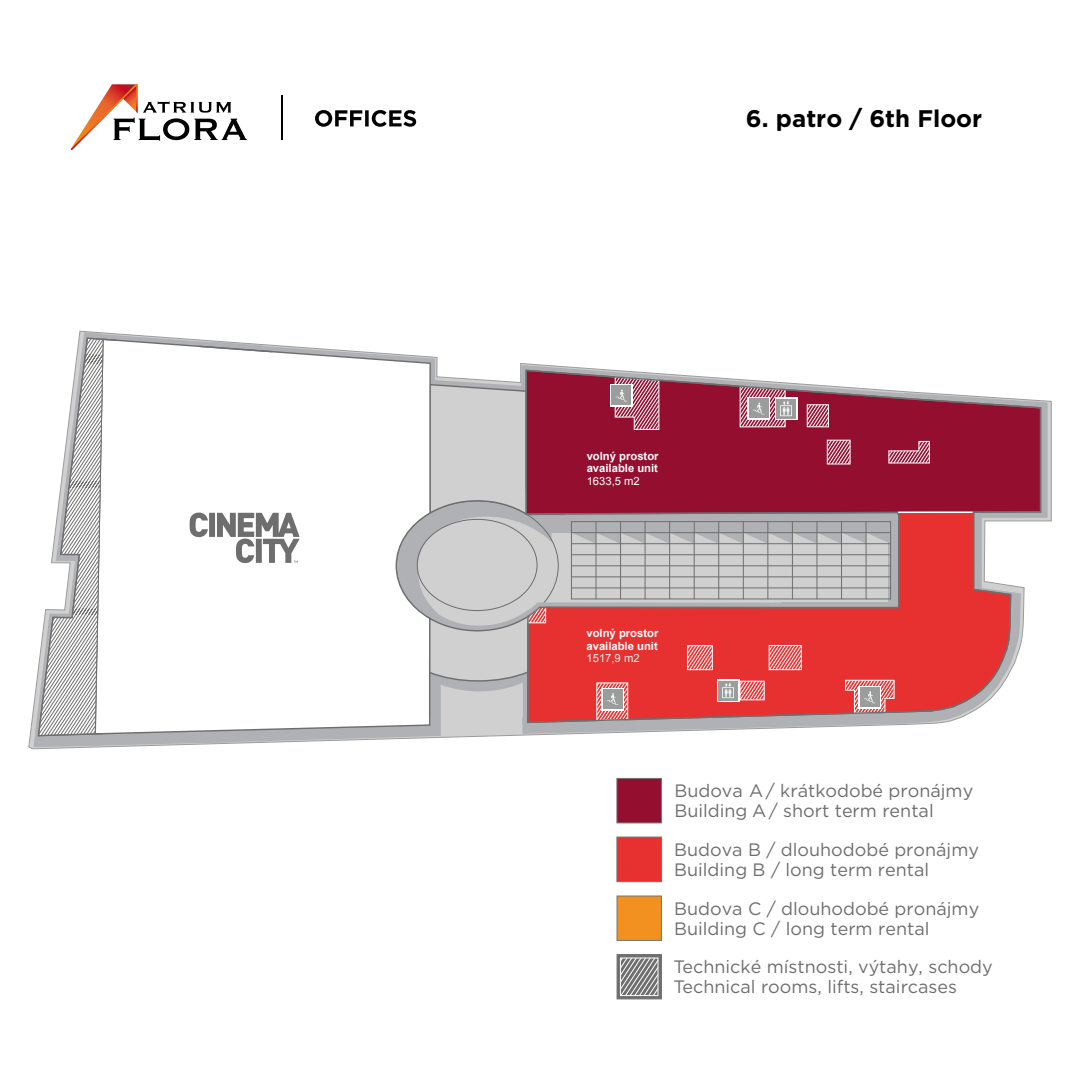
<style>
.page{position:relative;width:1080px;height:1080px;background:#fff}
.page>*{position:absolute;margin:0;border:0;box-sizing:border-box;transform-origin:0 0}
.t1{font:700 24px "Gotham";color:#000}
.t2{font:18px/20.1px "Gotham";color:#6e6e6e}
.t3{font:700 11.2px/12.6px "Arial";color:#fff}
.t4{font:11.2px "Arial";color:#ececec}
.t5{font:11.2px "Arial";color:#fff}
</style>
<div class="page">
<svg style="left:1012px;top:400px;width:36px;height:269px"></svg>
<svg style="left:33px;top:332px;width:893px;height:418px"></svg>
<svg style="left:526px;top:515px;width:486px;height:209px;background:#d27373"></svg>
<svg style="left:525px;top:369px;width:517px;height:146px;background:#a23953"></svg>
<hr style="left:898px;top:512px;width:75px;height:1px;background:#fff">
<div style="left:617px;top:837px;width:45px;height:45px;background:#e63130;border:1px solid #737370"></div>
<div style="left:617px;top:778px;width:45px;height:45px;background:#940e30;border:1px solid #737370"></div>
<div style="left:617px;top:896px;width:45px;height:45px;background:#f29120;border:1px solid #737370"></div>
<div style="left:617px;top:954px;width:45px;height:45px;background:#6e6e6e"></div>
<svg style="left:620px;top:957px;width:39px;height:39px"></svg>
<hr style="left:282px;top:96px;width:1px;height:44px;background:#000">
<svg style="left:315px;top:110px;width:47px;height:17px"></svg>
<svg style="left:365px;top:110px;width:4px;height:16px"></svg>
<svg style="left:372px;top:110px;width:44px;height:17px"></svg>
<svg style="left:71px;top:84px;width:176px;height:66px"></svg>
<h1 class="t1" style="left:746px;top:102px;width:238px">6. patro / 6th Floor</h1>
<p class="t3" style="left:587px;top:450px;width:73px">volný prostor</p>
<p class="t3" style="left:587px;top:463px;width:73px">available unit</p>
<p class="t5" style="left:587px;top:474px;width:55px">1633,5 m2</p>
<p class="t3" style="left:587px;top:627px;width:73px">volný prostor available unit</p>
<p class="t4" style="left:587px;top:651px;width:55px">1517,9 m2</p>
<p class="t2" style="left:674px;top:780px;width:300px">Budova A / krátkodobé pronájmy<br>Building A / short term rental</p>
<p class="t2" style="left:674px;top:839px;width:306px">Budova B / dlouhodobé pronájmy<br>Building B / long term rental</p>
<p class="t2" style="left:674px;top:898px;width:307px">Budova C / dlouhodobé pronájmy<br>Building C / long term rental</p>
<p class="t2" style="left:674px;top:956px;width:321px">Technické místnosti, výtahy, schody<br>Technical rooms, lifts, staircases</p>
</div>
